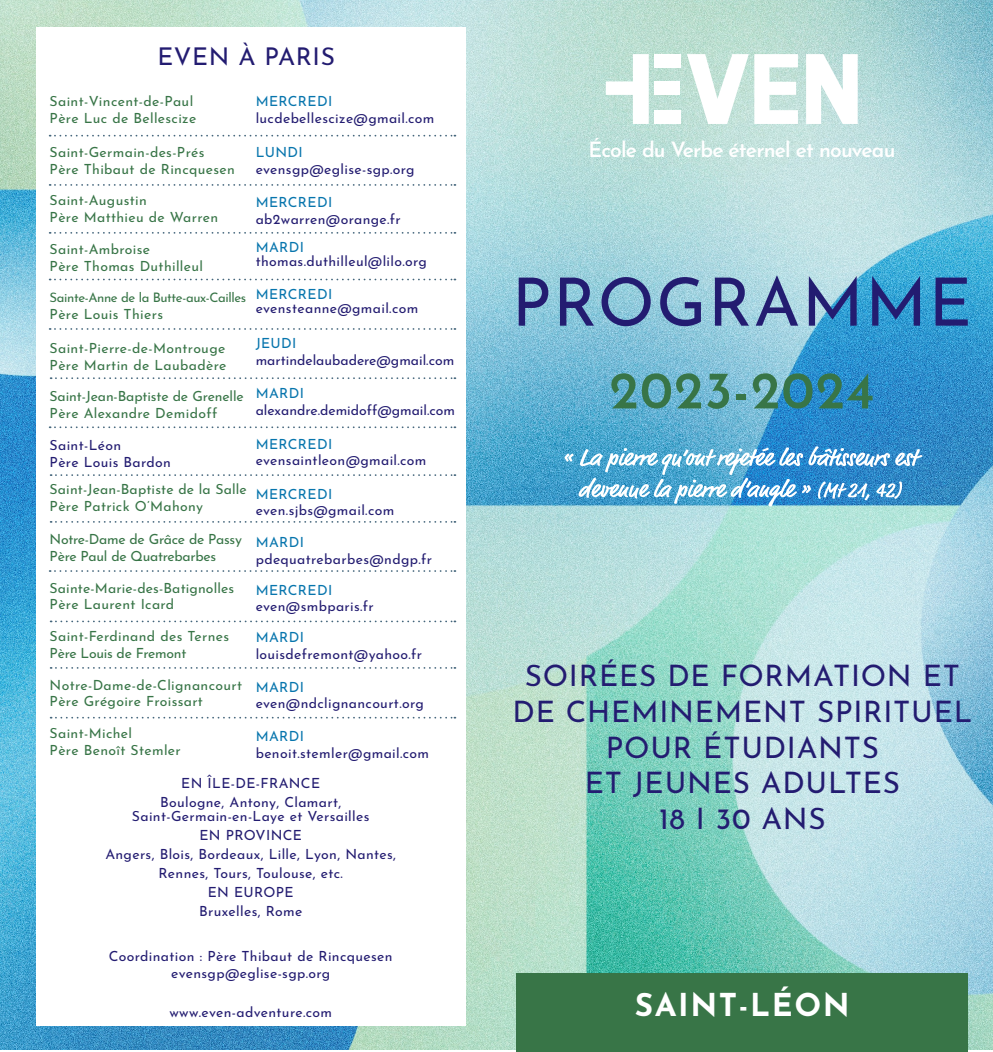
<style>
.page{position:relative;width:993px;height:1052px;background:#fff}
.page>*{position:absolute;margin:0;border:0;box-sizing:border-box;transform-origin:0 0}
.t1{font:66.5px "Josefin Sans";letter-spacing:.025em;color:#231c71}
.t2{font:600 52.5px "Josefin Sans";letter-spacing:.025em;color:#387547}
.t3{font:700 31.5px "Josefin Sans";letter-spacing:.05em;color:#fff}
.t4{font:29.57px "Josefin Sans";letter-spacing:.025em;color:#231c71}
.t5{font:24.5px "Josefin Sans";letter-spacing:.025em;color:#231c71}
.t6{font:600 21px "Josefin Sans";letter-spacing:-.04em;color:#fff}
.t7{font:14px/14px "Josefin Sans";letter-spacing:.025em;color:#231c71}
.t8{font:14px "Josefin Sans";letter-spacing:.025em;color:#387547}
.t9{font:14px "Josefin Sans";letter-spacing:.025em;color:#0775ad}
.t10{font:14px "Josefin Sans";letter-spacing:-.02em;color:#387547}
.t11{font:14px "Josefin Sans";color:#231c71}
.t12{font:14px "Josefin Sans";letter-spacing:-.01em;color:#387547}
.t13{font:13.12px "Josefin Sans";letter-spacing:-.03em;color:#387547}
.s1{color:#0775ad}
</style>
<div class="page">
<img style="left:0;top:0;width:992px;height:1049px">
<div style="left:36px;top:27px;width:429px;height:999px;background:#fff"></div>
<svg style="left:564px;top:446px;width:358px;height:60px;background:#61aad5"></svg>
<div style="left:654px;top:54px;width:26px;height:13px;background:#fff"></div>
<svg style="left:605px;top:54px;width:43px;height:70px"></svg>
<div style="left:654px;top:81px;width:25px;height:14px;background:#fff"></div>
<div style="left:654px;top:110px;width:26px;height:14px;background:#fff"></div>
<svg style="left:686px;top:54px;width:62px;height:70px"></svg>
<svg style="left:754px;top:54px;width:43px;height:70px"></svg>
<svg style="left:805px;top:54px;width:52px;height:70px"></svg>
<svg style="left:50px;top:135px;width:405px;height:2px"></svg>
<svg style="left:50px;top:184px;width:405px;height:2px"></svg>
<svg style="left:50px;top:232px;width:405px;height:2px"></svg>
<svg style="left:50px;top:279px;width:405px;height:1px"></svg>
<svg style="left:50px;top:328px;width:405px;height:2px"></svg>
<svg style="left:51px;top:377px;width:404px;height:2px"></svg>
<svg style="left:50px;top:426px;width:405px;height:2px"></svg>
<svg style="left:51px;top:474px;width:404px;height:2px"></svg>
<svg style="left:51px;top:521px;width:404px;height:2px"></svg>
<svg style="left:50px;top:570px;width:405px;height:2px"></svg>
<svg style="left:51px;top:620px;width:404px;height:2px"></svg>
<svg style="left:51px;top:667px;width:404px;height:2px"></svg>
<svg style="left:51px;top:717px;width:404px;height:1px"></svg>
<div style="left:516px;top:973px;width:451px;height:79px;background:#387547"></div>
<p class="t5" style="left:157px;top:36px;width:179px">EVEN À PARIS</p>
<p class="t9" style="left:255px;top:90px;width:78px">MERCREDI</p>
<p class="t7" style="left:255px;top:110px;width:180px">lucdebellescize@gmail.com</p>
<p class="t9" style="left:255px;top:140px;width:48px">LUNDI</p>
<p class="t7" style="left:255px;top:160px;width:160px">evensgp@eglise-sgp.org</p>
<p class="t7" style="left:255px;top:192px;width:147px;line-height:16.8px"><span class="s1">MERCREDI </span>ab2warren@orange.fr</p>
<p class="t7" style="left:255px;top:238px;width:173px"><span class="s1">MARDI </span>thomas.duthilleul@lilo.org</p>
<p class="t9" style="left:255px;top:282px;width:78px">MERCREDI</p>
<p class="t7" style="left:255px;top:299px;width:164px">evensteanne@gmail.com</p>
<p class="t9" style="left:255px;top:331px;width:42px">JEUDI</p>
<p class="t11" style="left:255px;top:348px;width:200px">martindelaubadere@gmail.com</p>
<p class="t9" style="left:255px;top:381px;width:50px">MARDI</p>
<p class="t11" style="left:255px;top:398px;width:201px">alexandre.demidoff@gmail.com</p>
<p class="t9" style="left:255px;top:432px;width:78px">MERCREDI</p>
<p class="t7" style="left:255px;top:452px;width:172px">evensaintleon@gmail.com</p>
<p class="t9" style="left:255px;top:482px;width:78px">MERCREDI</p>
<p class="t7" style="left:255px;top:502px;width:140px">even.sjbs@gmail.com</p>
<p class="t9" style="left:255px;top:530px;width:50px">MARDI</p>
<p class="t7" style="left:255px;top:550px;width:178px">pdequatrebarbes@ndgp.fr</p>
<p class="t7" style="left:255px;top:579px;width:120px;line-height:16.8px"><span class="s1">MERCREDI </span>even@smbparis.fr</p>
<p class="t9" style="left:255px;top:625px;width:50px">MARDI</p>
<p class="t7" style="left:255px;top:645px;width:168px">louisdefremont@yahoo.fr</p>
<p class="t9" style="left:255px;top:675px;width:50px">MARDI</p>
<p class="t7" style="left:255px;top:694px;width:169px">even@ndclignancourt.org</p>
<p class="t9" style="left:255px;top:724px;width:50px">MARDI</p>
<p class="t7" style="left:255px;top:744px;width:175px">benoit.stemler@gmail.com</p>
<p class="t8" style="left:50px;top:90px;width:145px">Saint-Vincent-de-Paul</p>
<p class="t8" style="left:50px;top:107px;width:148px">Père Luc de Bellescize</p>
<p class="t8" style="left:50px;top:140px;width:156px">Saint-Germain-des-Prés</p>
<p class="t8" style="left:50px;top:157px;width:187px">Père Thibaut de Rincquesen</p>
<p class="t8" style="left:50px;top:189px;width:99px">Saint-Augustin</p>
<p class="t8" style="left:50px;top:206px;width:170px">Père Matthieu de Warren</p>
<p class="t8" style="left:50px;top:237px;width:102px">Saint-Ambroise</p>
<p class="t8" style="left:50px;top:254px;width:155px">Père Thomas Duthilleul</p>
<p class="t13" style="left:50px;top:287px;width:198px">Sainte-Anne de la Butte-aux-Cailles</p>
<p class="t8" style="left:50px;top:303px;width:115px">Père Louis Thiers</p>
<p class="t8" style="left:50px;top:336px;width:177px">Saint-Pierre-de-Montrouge</p>
<p class="t8" style="left:50px;top:353px;width:178px">Père Martin de Laubadère</p>
<p class="t12" style="left:50px;top:385px;width:195px">Saint-Jean-Baptiste de Grenelle</p>
<p class="t8" style="left:50px;top:401px;width:169px">Père Alexandre Demidoff</p>
<p class="t7" style="left:50px;top:436px;width:73px">Saint-Léon</p>
<p class="t7" style="left:50px;top:453px;width:123px">Père Louis Bardon</p>
<p class="t8" style="left:50px;top:477px;width:199px">Saint-Jean-Baptiste de la Salle</p>
<p class="t8" style="left:50px;top:494px;width:155px">Père Patrick O’Mahony</p>
<p class="t10" style="left:50px;top:527px;width:194px">Notre-Dame de Grâce de Passy</p>
<p class="t10" style="left:50px;top:544px;width:168px">Père Paul de Quatrebarbes</p>
<p class="t8" style="left:50px;top:576px;width:186px">Sainte-Marie-des-Batignolles</p>
<p class="t8" style="left:50px;top:593px;width:126px">Père Laurent Icard</p>
<p class="t8" style="left:50px;top:624px;width:181px">Saint-Ferdinand des Ternes</p>
<p class="t10" style="left:50px;top:641px;width:138px">Père Louis de Fremont</p>
<p class="t8" style="left:50px;top:673px;width:194px">Notre-Dame-de-Clignancourt</p>
<p class="t8" style="left:50px;top:690px;width:155px">Père Grégoire Froissart</p>
<p class="t8" style="left:50px;top:721px;width:84px">Saint-Michel</p>
<p class="t8" style="left:50px;top:738px;width:133px">Père Benoît Stemler</p>
<p class="t7" style="left:181px;top:775px;width:140px">EN ÎLE-DE-FRANCE</p>
<p class="t7" style="left:132px;top:794px;width:239px;text-align:center">Boulogne, Antony, Clamart,<br>Saint-Germain-en-Laye et Versailles</p>
<p class="t7" style="left:199px;top:827px;width:104px">EN PROVINCE</p>
<p class="t7" style="left:105px;top:845px;width:292px">Angers, Blois, Bordeaux, Lille, Lyon, Nantes,</p>
<p class="t7" style="left:158px;top:864px;width:186px">Rennes, Tours, Toulouse, etc.</p>
<p class="t7" style="left:208px;top:883px;width:87px">EN EUROPE</p>
<p class="t7" style="left:199px;top:902px;width:105px">Bruxelles, Rome</p>
<p class="t7" style="left:109px;top:947px;width:285px">Coordination : Père Thibaut de Rincquesen</p>
<p class="t7" style="left:171px;top:964px;width:160px">evensgp@eglise-sgp.org</p>
<p class="t7" style="left:169px;top:1003px;width:164px">www.even-adventure.com</p>
<p class="t6" style="left:588px;top:132px;width:308px">École du Verbe éternel et nouveau</p>
<p class="t1" style="left:511px;top:247px;width:461px">PROGRAMME</p>
<p class="t2" style="left:609px;top:345px;width:266px">2023-2024</p>
<p class="t4" style="left:524px;top:651px;width:436px">SOIRÉES DE FORMATION ET</p>
<p class="t4" style="left:512px;top:687px;width:461px">DE CHEMINEMENT SPIRITUEL</p>
<p class="t4" style="left:605px;top:722px;width:274px">POUR ÉTUDIANTS</p>
<p class="t4" style="left:584px;top:758px;width:317px">ET JEUNES ADULTES</p>
<p class="t4" style="left:658px;top:793px;width:168px">18 I 30 ANS</p>
<p class="t3" style="left:634px;top:976px;width:216px">SAINT-LÉON</p>
</div>
